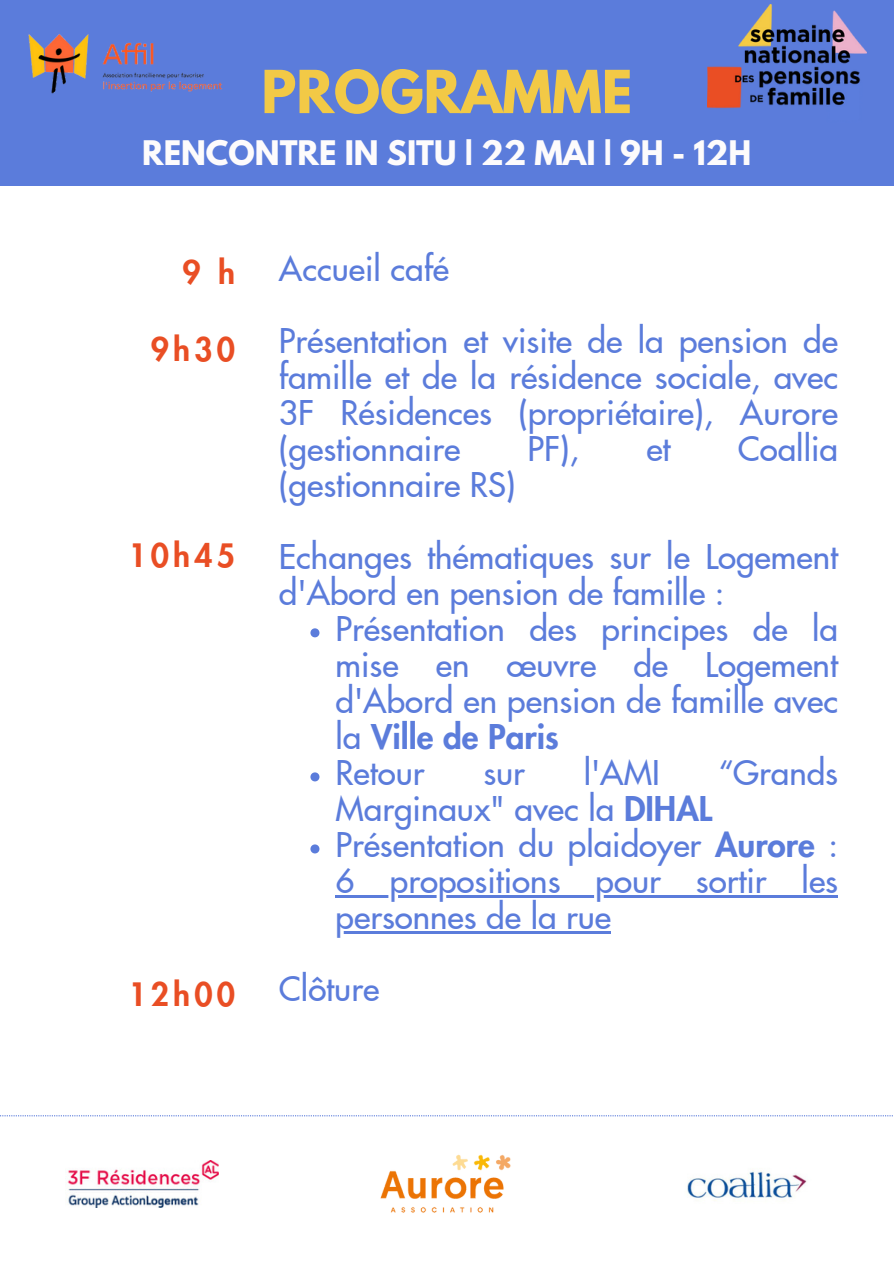
<style>
.page{position:relative;width:894px;height:1264px;background:#fff}
.page>*{position:absolute;margin:0;border:0;box-sizing:border-box;transform-origin:0 0}
.t1{font:700 52.5px "League Spartan";color:#f2c946}
.t2{font:500 33.3px/36px "Futura LT Pro";color:#5b7cdb;text-align:justify}
.t3{font:800 31.5px "Futura LT Pro";letter-spacing:.135em;color:#e94e24}
.t4{font:700 30px "League Spartan";color:#fdfbfc}
.s1{font-weight:800}
</style>
<div class="page">
<div style="left:0;top:0;width:893px;height:186px;background:#5b7cdb"></div>
<svg style="left:310px;top:628px;width:9px;height:9px"></svg>
<svg style="left:310px;top:772px;width:9px;height:9px"></svg>
<svg style="left:310px;top:844px;width:9px;height:9px"></svg>
<hr style="left:335px;top:895px;width:502px;height:2px;background:#5b7cdb">
<hr style="left:335px;top:931px;width:276px;height:2px;background:#5b7cdb">
<svg style="left:0;top:1115px;width:893px;height:1px"></svg>
<img style="left:67px;top:1160px;width:152px;height:46px">
<img style="left:380px;top:1154px;width:131px;height:59px">
<img style="left:687px;top:1170px;width:120px;height:31px">
<img style="left:707px;top:4px;width:159px;height:105px">
<img style="left:28px;top:34px;width:194px;height:60px">
<p class="t1" style="left:261px;top:66px;width:372px">PROGRAMME</p>
<p class="t4" style="left:142px;top:138px;width:610px">RENCONTRE IN SITU | 22 MAI | 9H - 12H</p>
<h2 class="t3" style="left:182px;top:258px;width:54px">9 h</h2>
<h2 class="t3" style="left:151px;top:335px;width:86px">9h30</h2>
<p class="t3" style="left:128px;top:541px;width:108px">10h45</p>
<p class="t3" style="left:128px;top:979px;width:108px">12h00</p>
<p class="t2" style="left:279px;top:252px;width:172px">Accueil café</p>
<p class="t2" style="left:279px;top:324px;width:560px">Présentation et visite de la pension de famille et de la résidence sociale, avec 3F Résidences (propriétaire), Aurore (gestionnaire</p>
<p class="t2" style="left:527px;top:432px;width:53px">PF),</p>
<p class="t2" style="left:646px;top:432px;width:26px">et</p>
<p class="t2" style="left:737px;top:432px;width:102px">Coallia</p>
<p class="t2" style="left:279px;top:468px;width:238px">(gestionnaire RS)</p>
<h1 class="t2" style="left:279px;top:540px;width:560px">Echanges thématiques sur le Logement d'Abord en pension de famille :</h1>
<h2 class="t2" style="left:335px;top:612px;width:504px">Présentation des principes de la mise en œuvre de Logement d'Abord en pension de famille avec la <span class="s1">Ville de Paris</span></h2>
<h2 class="t2" style="left:335px;top:756px;width:90px">Retour</h2>
<h2 class="t2" style="left:483px;top:756px;width:43px">sur</h2>
<h2 class="t2" style="left:583px;top:756px;width:78px">l'AMI</h2>
<h2 class="t2" style="left:718px;top:756px;width:121px">“Grands</h2>
<h2 class="t2" style="left:335px;top:792px;width:378px">Marginaux" avec la <span class="s1">DIHAL</span></h2>
<h2 class="t2" style="left:335px;top:828px;width:504px">Présentation du plaidoyer <span class="s1">Aurore</span> :</h2>
<h2 class="t2" style="left:335px;top:864px;width:504px">6 propositions pour sortir les</h2>
<h2 class="t2" style="left:279px;top:882px;width:334px;line-height:72px;text-indent:57px">personnes de la rue<br>Clôture</h2>
</div>
